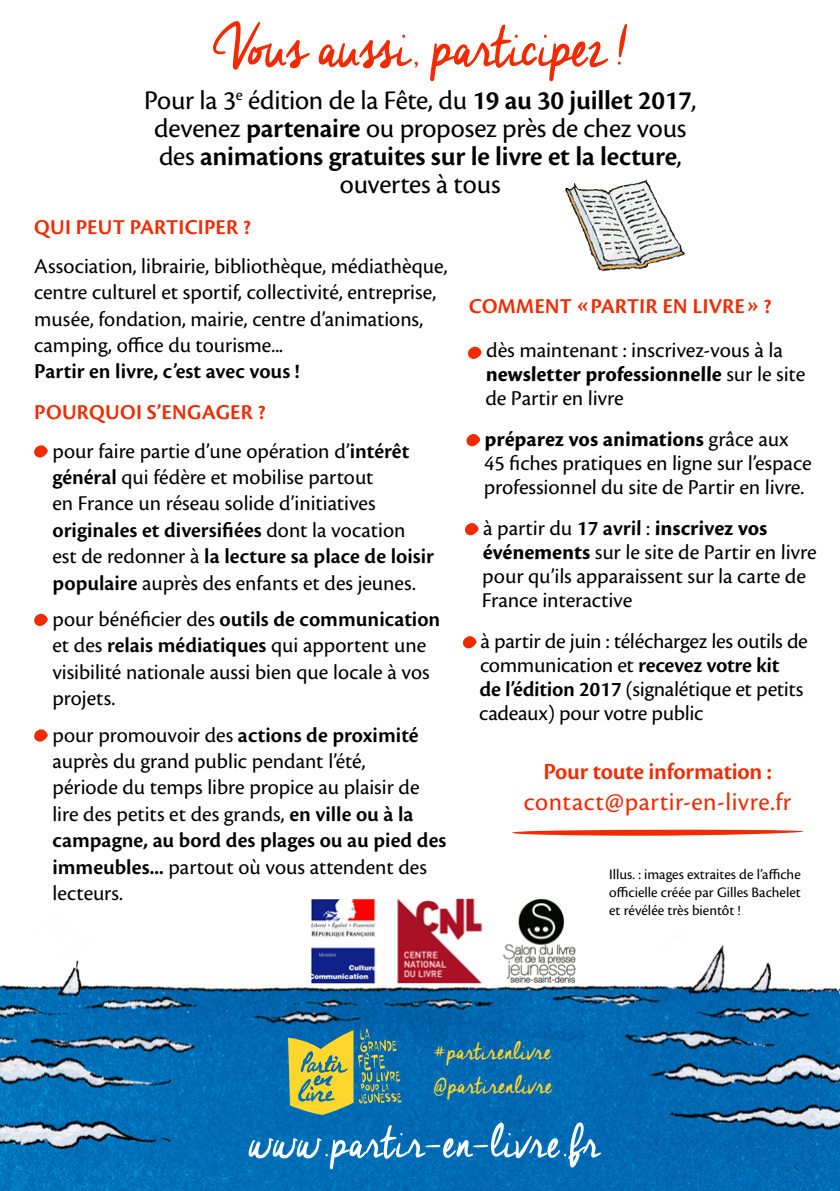
<style>
.page{position:relative;width:840px;height:1191px;background:#fff}
.page>*{position:absolute;margin:0;border:0;box-sizing:border-box;transform-origin:0 0}
.t1{font:72px "Cheddar Jack";letter-spacing:-.025em;color:#f22a00}
.t2{font:56px "Cheddar Jack";letter-spacing:-.015em;color:#fff}
.t3{font:30px/34px "Cheddar Jack";letter-spacing:.005em;color:#ffd62c}
.t4{font:28px/28px "Cronos Pro";letter-spacing:-.01em;color:#000;text-align:center}
.t5{font:26px "Cronos Pro";letter-spacing:.02em;color:#f22a00}
.t6{font:600 24px "Cronos Pro";letter-spacing:-.01em;color:#f22a00}
.t7{font:22px/26.4px "Cronos Pro";color:#000}
.t8{font:600 22px "Cronos Pro";letter-spacing:.01em;color:#f22a00}
.t9{font:600 22px "Cronos Pro";color:#000}
.t10{font:15px/18px "Cronos Pro";color:#000;text-align:justify}
.s1{font-weight:600}
.s2{font-weight:700}
</style>
<div class="page">
<img style="left:0;top:921px;width:839px;height:270px">
<img style="left:303px;top:898px;width:284px;height:85px">
<svg style="left:288px;top:1028px;width:113px;height:87px;background:#739a75"></svg>
<svg style="left:468px;top:346px;width:14px;height:13px"></svg>
<svg style="left:466px;top:434px;width:14px;height:13px"></svg>
<svg style="left:465px;top:523px;width:14px;height:13px"></svg>
<svg style="left:463px;top:636px;width:14px;height:13px"></svg>
<svg style="left:34px;top:445px;width:14px;height:13px"></svg>
<svg style="left:34px;top:613px;width:14px;height:13px"></svg>
<svg style="left:34px;top:729px;width:14px;height:13px"></svg>
<img style="left:565px;top:179px;width:120px;height:93px">
<svg style="left:512px;top:829px;width:290px;height:6px"></svg>
<p class="t1" style="left:213px;top:7px;width:416px">Vous aussi, participez !</p>
<p class="t4" style="left:144px;top:87px;width:553px">Pour la 3<sup>e</sup> édition de la Fête, du <span class="s1">19 au 30 juillet 2017</span>, devenez <span class="s1">partenaire</span> ou proposez près de chez vous des <span class="s1">animations gratuites sur le livre et la lecture</span>, ouvertes à tous</p>
<p class="t8" style="left:34px;top:215px;width:218px">QUI PEUT PARTICIPER ?</p>
<p class="t7" style="left:34px;top:253px;width:414px">Association, librairie, bibliothèque, médiathèque, centre culturel et sportif, collectivité, entreprise, musée, fondation, mairie, centre d’animations, camping, office du tourisme...</p>
<p class="t9" style="left:34px;top:359px;width:267px">Partir en livre, c’est avec vous !</p>
<p class="t8" style="left:34px;top:400px;width:233px">POURQUOI S’ENGAGER ?</p>
<p class="t7" style="left:52px;top:437px;width:383px">pour faire partie d’une opération d’<span class="s1">intérêt général</span> qui fédère et mobilise partout<br>en France un réseau solide d’initiatives <span class="s1">originales et diversifiées</span> dont la vocation est de redonner à <span class="s1">la lecture sa place de loisir populaire</span> auprès des enfants et des jeunes.</p>
<p class="t7" style="left:52px;top:606px;width:389px">pour bénéficier des <span class="s1">outils de communication </span>et des <span class="s1">relais médiatiques</span> qui apportent une visibilité nationale aussi bien que locale à vos projets.</p>
<p class="t7" style="left:52px;top:721px;width:395px">pour promouvoir des <span class="s1">actions de proximité </span>auprès du grand public pendant l’été,<br>période du temps libre propice au plaisir de lire des petits et des grands, <span class="s1">en ville ou à la campagne, au bord des plages ou au pied des immeubles...</span> partout où vous attendent des lecteurs.</p>
<p class="t8" style="left:468px;top:294px;width:304px">COMMENT «PARTIR EN LIVRE» ?</p>
<p class="t7" style="left:485px;top:338px;width:321px;line-height:24px">dès maintenant : inscrivez-vous à la <span class="s2">newsletter professionnelle</span> sur le site de Partir en livre</p>
<p class="t7" style="left:483px;top:427px;width:329px;line-height:24px"><span class="s2">préparez vos animations</span> grâce aux<br>45 fiches pratiques en ligne sur l’espace professionnel du site de Partir en livre.</p>
<p class="t7" style="left:481px;top:516px;width:336px;line-height:24px">à partir du <span class="s1">17 avril</span> : <span class="s2">inscrivez vos événements</span> sur le site de Partir en livre pour qu’ils apparaissent sur la carte de France interactive</p>
<p class="t7" style="left:479px;top:629px;width:330px;line-height:24px">à partir de juin : téléchargez les outils de communication et <span class="s1">recevez votre kit<br>de l’édition 2017</span> (signalétique et petits cadeaux) pour votre public</p>
<p class="t6" style="left:543px;top:758px;width:230px">Pour toute information :</p>
<p class="t5" style="left:523px;top:786px;width:269px">contact@partir-en-livre.fr</p>
<p class="t10" style="left:609px;top:865px;width:193px">Illus. : images extraites de l’affiche officielle créée par Gilles Bachelet et révélée très bientôt !</p>
<p class="t3" style="left:434px;top:1034px;width:120px">#partirenlivre @partirenlivre</p>
<p class="t2" style="left:248px;top:1111px;width:352px">www.partir-en-livre.fr</p>
</div>
